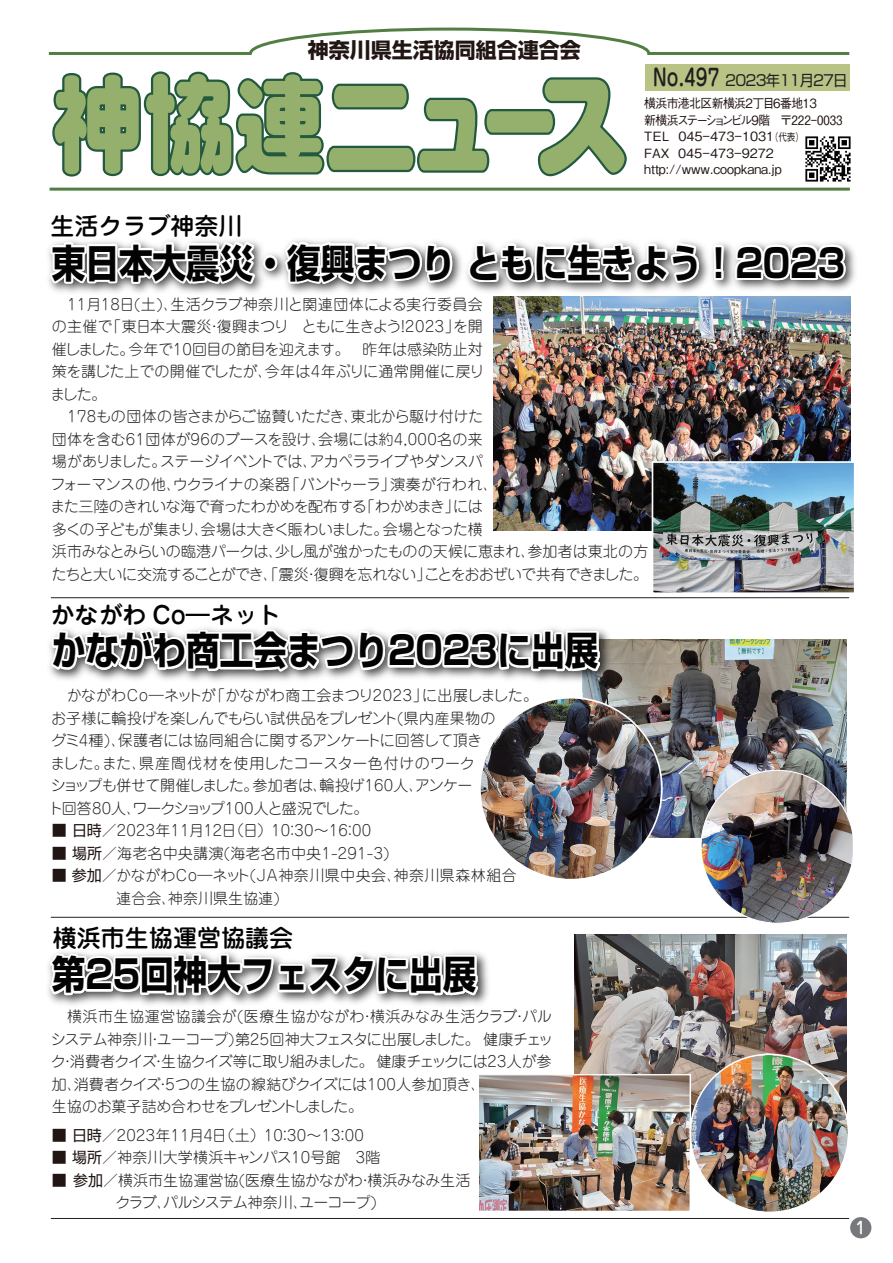
<style>
.page{position:relative;width:893px;height:1263px;background:#fff}
.page>*{position:absolute;margin:0;border:0;box-sizing:border-box;transform-origin:0 0}
.t1{font:700 39px "Shin Go Pro";color:#030303;scale:.86 1}
.t2{font:500 24px "Jun 34 Pro";color:#030303}
.t3{font:500 23.1px "Jun 34 Pro";color:#231f20;scale:.81 1}
.t4{font:700 21px "Shin Go Pro";color:#211613}
.t5{font:500 16.5px "Jun 34 Pro";color:#fff}
.t6{font:300 15px/22.5px "Jun 101 Pro";letter-spacing:-.01em;color:#231f20}
.t7{font:300 15px/22.5px "Jun 101 Pro";letter-spacing:.01em;color:#231f20}
.t8{font:300 15px/22.5px "Jun 101 Pro";letter-spacing:-.03em;color:#231f20}
.t9{font:300 15px/22.5px "Jun 101 Pro";letter-spacing:-.05em;color:#231f20}
.t10{font:300 15px/22.5px "Jun 101 Pro";letter-spacing:-.035em;color:#231f20}
.t11{font:300 15px "Jun 101 Pro";letter-spacing:.02em;color:#231f20}
.t12{font:300 15px "Jun 101 Pro";letter-spacing:.035em;color:#231f20}
.t13{font:300 15px "Jun 101 Pro";letter-spacing:-.06em;color:#231f20}
.t14{font:300 15px "Jun 101 Pro";letter-spacing:.015em;color:#231f20}
.t15{font:300 15px "Jun 101 Pro";letter-spacing:-.04em;color:#231f20}
.t16{font:300 15px "Jun 101 Pro";letter-spacing:.03em;color:#231f20}
.t17{font:300 15px/22.5px "Jun 101 Pro";letter-spacing:-.055em;color:#231f20}
.t18{font:300 15px "Jun 101 Pro";letter-spacing:-.045em;color:#231f20}
.t19{font:15px "Shin Go Pro";letter-spacing:-.05em;color:#231f20;scale:.96 1}
.t20{font:500 12.75px/16.5px "Gothic BBB Pro";letter-spacing:-.05em;color:#211613;scale:.93 1}
.t21{font:500 12.75px/16.5px "Gothic BBB Pro";color:#211613}
.t22{font:500 12.75px "Gothic BBB Pro";letter-spacing:-.37em;color:#211613}
.t23{font:500 12.75px "Gothic BBB Pro";letter-spacing:-.175em;color:#211613;scale:.93 1}
.t24{font:500 12.75px "Gothic BBB Pro";letter-spacing:-.05em;color:#211613}
.t25{font:500 10.5px "Gothic BBB Pro";color:#211613;scale:.82 1}
.s1{color:#211613}
.s2{font-family:"Shin Go Pro";font-weight:400;color:#211613}
</style>
<div class="page">
<img style="left:574px;top:934px;width:272px;height:183px">
<img style="left:582px;top:639px;width:264px;height:198px">
<div style="left:850px;top:1217px;width:21px;height:21px;background:#77787b;border-radius:50%"></div>
<hr style="left:51px;top:1218px;width:798px;height:1px;background:#231f20">
<hr style="left:51px;top:597px;width:798px;height:1px;background:#231f20">
<hr style="left:51px;top:917px;width:798px;height:1px;background:#231f20">
<svg style="left:48px;top:27px;width:802px;height:28px"></svg>
<hr style="left:50px;top:188px;width:800px;height:3px;background:#517e42">
<svg style="left:52px;top:71px;width:575px;height:106px"></svg>
<div style="left:646px;top:64px;width:204px;height:27px;background:#b9c386"></div>
<img style="left:805px;top:136px;width:46px;height:46px">
<img style="left:53px;top:239px;width:802px;height:65px">
<svg style="left:48px;top:239px;width:211px;height:50px"></svg>
<div style="left:263px;top:255px;width:14px;height:16px;border:4px solid #fff;border-radius:50%"></div>
<svg style="left:282px;top:239px;width:172px;height:48px"></svg>
<svg style="left:466px;top:240px;width:235px;height:46px"></svg>
<svg style="left:711px;top:243px;width:15px;height:39px"></svg>
<svg style="left:733px;top:243px;width:115px;height:39px"></svg>
<img style="left:52px;top:631px;width:566px;height:60px">
<svg style="left:49px;top:441px;width:555px;height:234px"></svg>
<img style="left:51px;top:954px;width:437px;height:51px">
<svg style="left:48px;top:951px;width:434px;height:48px"></svg>
<img style="left:482px;top:698px;width:178px;height:179px">
<img style="left:701px;top:770px;width:152px;height:152px">
<img style="left:480px;top:1076px;width:209px;height:134px">
<div style="left:478px;top:1074px;width:213px;height:138px;border:1px solid #fff"></div>
<img style="left:690px;top:1054px;width:158px;height:158px;border-radius:79px">
<img style="left:494px;top:296px;width:356px;height:235px">
<img style="left:655px;top:464px;width:197px;height:127px">
<div style="left:652px;top:461px;width:203px;height:133px;border:2px solid #fff"></div>
<h3 class="t4" style="left:308px;top:34px;width:275px">神奈川県生活協同組合連合会</h3>
<h3 class="t3" style="left:653px;top:59px;width:84px">No.497</h3>
<p class="t19" style="left:725px;top:68px;width:129px">2023年11月27日</p>
<p class="t20" style="left:780px;top:94px;width:69px;text-indent:-136px">横浜市港北区新横浜2丁目6番地13〒222-0033</p>
<p class="t23" style="left:644px;top:110px;width:137px">新横浜ステーションビル階9</p>
<p class="t24" style="left:644px;top:126px;width:27px">TEL</p>
<p class="t22" style="left:676px;top:126px;width:102px">０４５－４７３－１０３１</p>
<p class="t25" style="left:770px;top:129px;width:44px">（代表(</p>
<p class="t22" style="left:676px;top:143px;width:102px">０４５－４７３－９２７２</p>
<p class="t21" style="left:644px;top:143px;width:139px">FAX http://www.coopkana j p.</p>
<h2 class="t2" style="left:51px;top:207px;width:194px">生活クラブ神奈川</h2>
<h1 class="t1" style="left:52px;top:232px;width:924px">東日本大震災・復興まつりともに生きよう!2023</h1>
<p class="t11" style="left:170px;top:292px;width:314px">生活クラブ神奈川と関連団体による実行委員会</p>
<p class="t6" style="left:67px;top:291px;width:113px">11月18日土( )、</p>
<p class="t8" style="left:106px;top:314px;width:355px">「東日本大震災復興まつり　ともに生きよう 2023」</p>
<p class="t6" style="left:52px;top:314px;width:62px">の主催で</p>
<p class="t6" style="left:454px;top:314px;width:31px">を開</p>
<p class="t6" style="left:395px;top:314px;width:17px">！</p>
<p class="t6" style="left:207px;top:314px;width:17px">・</p>
<p class="t6" style="left:52px;top:336px;width:84px">催しました。</p>
<p class="t8" style="left:128px;top:336px;width:223px">今年で10回目の節目を迎えます。</p>
<p class="t7" style="left:362px;top:336px;width:122px">昨年は感染防止対</p>
<p class="t14" style="left:265px;top:360px;width:221px">今年は4年ぶりに通常開催に戻り</p>
<p class="t6" style="left:50px;top:359px;width:434px">策を講じた上での開催でしたが、<br>ました。<br>　178もの団体の皆さまからご協賛いただき東北から駆け付けた</p>
<p class="t7" style="left:52px;top:404px;width:433px;text-indent:292px">、<br>団体を含む61団体が96のブースを設け会場には約4,000名の来</p>
<p class="t10" style="left:309px;top:426px;width:175px">、<br>アカペラライブやダンスパ</p>
<p class="t18" style="left:52px;top:450px;width:116px">場がありました。</p>
<p class="t8" style="left:160px;top:449px;width:159px">ステージイベントでは、</p>
<p class="t6" style="left:390px;top:471px;width:110px">演奏が行われ、</p>
<p class="t6" style="left:285px;top:471px;width:112px">「バンドゥーラ」</p>
<p class="t8" style="left:51px;top:471px;width:132px">フォーマンスの他、</p>
<p class="t13" style="left:173px;top:472px;width:119px">ウクライナの楽器</p>
<p class="t6" style="left:360px;top:494px;width:101px">「わかめまき」</p>
<p class="t10" style="left:50px;top:494px;width:318px">また三陸のきれいな海で育ったわかめを配布する</p>
<p class="t6" style="left:453px;top:494px;width:31px">には</p>
<p class="t10" style="left:52px;top:516px;width:338px">多くの子どもが集まり会場は大きく賑わいました。</p>
<p class="t6" style="left:52px;top:516px;width:598px;text-indent:142px">、<br>浜市みなとみらいの臨港パークは少し風が強かったものの天候に恵まれ参加者は東北の方</p>
<p class="t6" style="left:521px;top:539px;width:17px">、</p>
<p class="t13" style="left:383px;top:517px;width:102px">会場となった横</p>
<p class="t6" style="left:268px;top:539px;width:17px">、</p>
<p class="t13" style="left:424px;top:562px;width:225px">ことをおおぜいで共有できました。</p>
<p class="t15" style="left:51px;top:562px;width:381px">たちと大いに交流することができ、「震災復興を忘れない」</p>
<p class="t6" style="left:304px;top:561px;width:17px">・</p>
<h2 class="t2" style="left:51px;top:596px;width:233px">かながわ Co―ネット</h2>
<h1 class="t1" style="left:52px;top:620px;width:637px">かながわ商工会まつり2023に出展</h1>
<p class="t8" style="left:67px;top:682px;width:151px">かながわCo―ネットが</p>
<p class="t6" style="left:51px;top:705px;width:446px">お子様に輪投げを楽しんでもらい試供品をプレゼント(県内産果物の</p>
<p class="t6" style="left:118px;top:727px;width:366px">保護者には協同組合に関するアンケートに回答して頂き</p>
<p class="t16" style="left:210px;top:684px;width:219px">「かながわ商工会まつり2023」</p>
<p class="t18" style="left:422px;top:684px;width:117px">に出展しました。</p>
<p class="t6" style="left:51px;top:727px;width:76px">グミ4種)、</p>
<p class="t11" style="left:139px;top:751px;width:337px">県産間伐材を使用したコースター色付けのワーク</p>
<p class="t6" style="left:50px;top:750px;width:60px">ました。</p>
<p class="t6" style="left:102px;top:750px;width:46px">また、</p>
<p class="t9" style="left:48px;top:772px;width:322px">ショップも併せて開催しました。<br>ト回答80人ワークショップ100人と盛況でした。</p>
<p class="t6" style="left:126px;top:795px;width:17px">、</p>
<p class="t7" style="left:52px;top:817px;width:321px"><span class="s1">■</span> <span class="s2">日時／</span>2023年11月12 （日日(1 0：30~ 1 6：00</p>
<p class="t7" style="left:52px;top:840px;width:340px"><span class="s1">■</span> <span class="s2">場所／</span>海老名中央講演(海老名市中央1-291-3(</p>
<p class="t14" style="left:252px;top:774px;width:222px">参加者は輪投げ160人アンケー</p>
<p class="t6" style="left:409px;top:772px;width:17px">、</p>
<p class="t6" style="left:313px;top:772px;width:17px">、</p>
<p class="t7" style="left:116px;top:862px;width:287px;text-indent:-65px"><span class="s1">■</span> <span class="s2">参加／</span>かながわCo―ネット(JA神奈川県中央会、連合会神奈川県生協連(</p>
<p class="t16" style="left:394px;top:864px;width:125px">神奈川県森林組合</p>
<p class="t6" style="left:161px;top:885px;width:17px">、</p>
<h2 class="t2" style="left:53px;top:919px;width:242px">横浜市生協運営協議会</h2>
<h1 class="t1" style="left:52px;top:944px;width:495px">第25回神大フェスタに出展</h1>
<p class="t12" style="left:67px;top:1005px;width:486px">横浜市生協運営協議会が(医療生協かながわ横浜みなみ生活クラブパル</p>
<p class="t9" style="left:51px;top:1004px;width:504px;text-indent:309px">・<br>システム神奈川ユーコープ第) 25回神大フェスタに出展しました。健康チェッ</p>
<p class="t6" style="left:512px;top:1004px;width:17px">・</p>
<p class="t8" style="left:51px;top:1026px;width:502px;text-indent:97px">・<br>ク消費者クイズ生協クイズ等に取り組みました。健康チェックには23人が参</p>
<p class="t7" style="left:74px;top:1049px;width:413px;text-indent:-14px">・<br>消費者クイズ 5つの生協の線結びクイズには100人参加頂き、</p>
<p class="t6" style="left:151px;top:1049px;width:17px">・</p>
<p class="t8" style="left:52px;top:1071px;width:313px">加、<br>生協のお菓子詰め合わせをプレゼントしました。</p>
<p class="t7" style="left:52px;top:1122px;width:313px"><span class="s1">■</span> <span class="s2">日時／</span>2023年11月 （日4 土(1 0：30~ 1 3：00</p>
<p class="t7" style="left:52px;top:1145px;width:330px"><span class="s1">■</span> <span class="s2">場所／</span>神奈川大学横浜キャンパス10号館　3階</p>
<p class="t6" style="left:52px;top:1167px;width:420px"><span class="s1">■</span> <span class="s2">参加／</span>横浜市生協運営協(医療生協かながわ横浜みなみ生活</p>
<p class="t6" style="left:156px;top:1071px;width:17px">・</p>
<p class="t17" style="left:115px;top:1167px;width:263px;text-indent:242px">・クラブパルシステム神奈川ユーコープ(</p>
<p class="t6" style="left:157px;top:1190px;width:17px">、</p>
<p class="t6" style="left:293px;top:1190px;width:17px">、</p>
<p class="t5" style="left:856px;top:1214px;width:12px">1</p>
</div>
